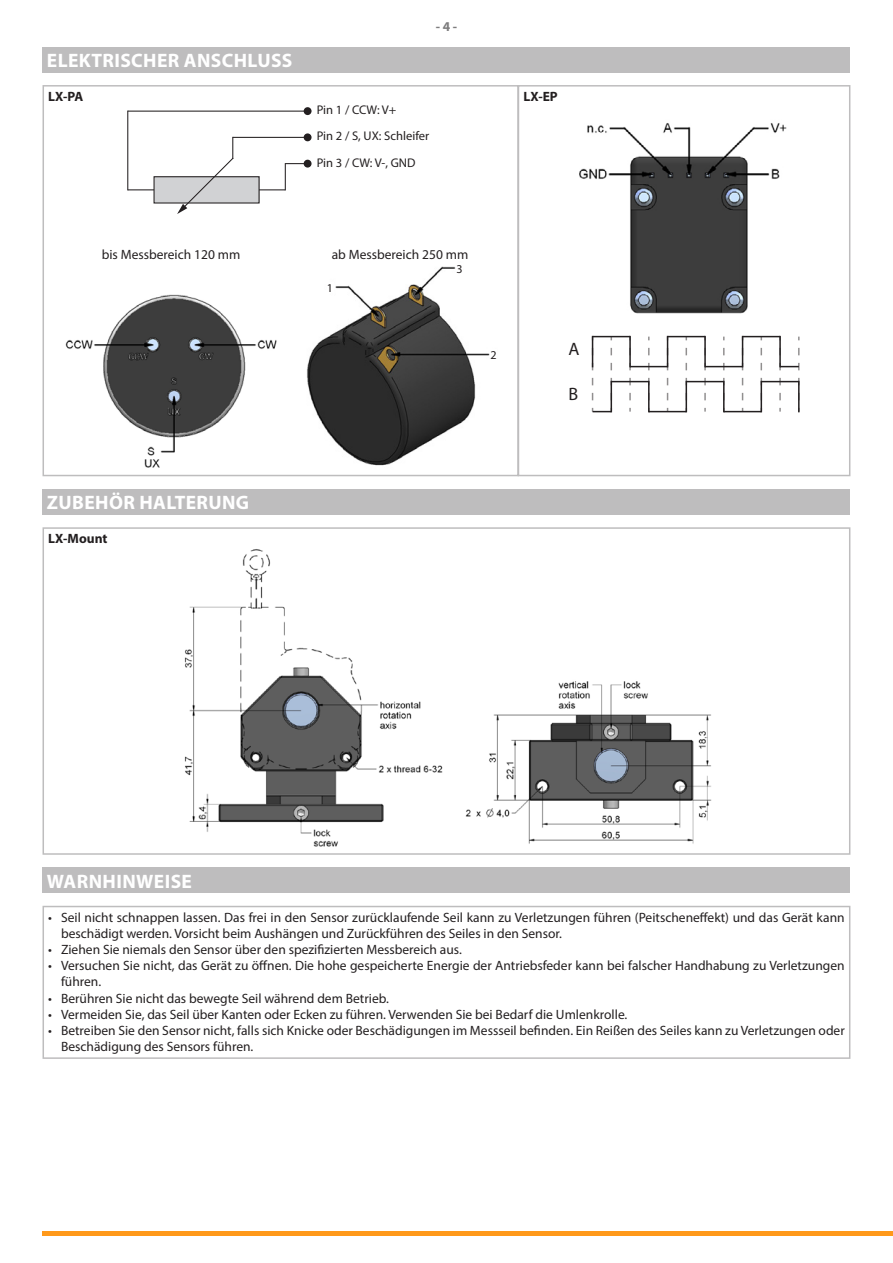
<style>
.page{position:relative;width:893px;height:1263px;background:#fff}
.page>*{position:absolute;margin:0;border:0;box-sizing:border-box;transform-origin:0 0}
.t1{font:700 19.5px "Myriad Pro";letter-spacing:.02em;color:#fff}
.t2{font:18px "Myriad Pro";color:#231f20}
.t3{font:13.5px/16.2px "Myriad Pro";color:#231f20}
.t4{font:700 13.5px "Myriad Pro";color:#231f20}
.t5{font:700 13.5px "Myriad Pro";color:#7d7c7d}
.t6{font:12.6px/26.2px "Myriad Pro";color:#231f20}
.t7{font:12px "Myriad Pro";color:#231f20}
</style>
<div class="page">
<div style="left:43px;top:47px;width:807px;height:25px;background:#bebdbe"></div>
<div style="left:154px;top:177px;width:105px;height:26px;background:#d1d2d4"></div>
<div style="left:154px;top:176px;width:106px;height:28px;border:1px solid #231f20"></div>
<svg style="left:128px;top:189px;width:26px;height:1px"></svg>
<svg style="left:259px;top:163px;width:46px;height:27px"></svg>
<div style="left:304px;top:160px;width:8px;height:8px;background:#231f20;border-radius:50%"></div>
<hr style="left:233px;top:137px;width:75px;height:1px;background:#231f20">
<div style="left:304px;top:133px;width:8px;height:8px;background:#231f20;border-radius:50%"></div>
<hr style="left:128px;top:111px;width:180px;height:1px;background:#231f20">
<div style="left:304px;top:107px;width:8px;height:8px;background:#231f20;border-radius:50%"></div>
<hr style="left:127px;top:111px;width:1px;height:79px;background:#231f20">
<svg style="left:177px;top:137px;width:57px;height:77px"></svg>
<img style="left:65px;top:294px;width:212px;height:174px">
<img style="left:307px;top:266px;width:183px;height:200px">
<div style="left:327px;top:282px;width:6px;height:10px;background:#fff"></div>
<div style="left:456px;top:264px;width:7px;height:10px;background:#fff"></div>
<div style="left:43px;top:85px;width:476px;height:391px;border:2px solid #bebdbe"></div>
<img style="left:580px;top:123px;width:207px;height:191px">
<hr style="left:593px;top:336px;width:37px;height:1px;background:#231f20">
<hr style="left:592px;top:337px;width:1px;height:30px;background:#231f20">
<hr style="left:629px;top:337px;width:2px;height:30px;background:#231f20">
<hr style="left:630px;top:366px;width:38px;height:1px;background:#231f20">
<hr style="left:667px;top:337px;width:1px;height:30px;background:#231f20">
<hr style="left:668px;top:336px;width:37px;height:1px;background:#231f20">
<hr style="left:704px;top:337px;width:2px;height:30px;background:#231f20">
<hr style="left:705px;top:366px;width:38px;height:1px;background:#231f20">
<hr style="left:742px;top:337px;width:1px;height:30px;background:#231f20">
<hr style="left:743px;top:336px;width:37px;height:1px;background:#231f20">
<hr style="left:779px;top:337px;width:2px;height:30px;background:#231f20">
<hr style="left:761px;top:381px;width:38px;height:1px;background:#231f20">
<hr style="left:724px;top:411px;width:37px;height:1px;background:#231f20">
<hr style="left:686px;top:381px;width:38px;height:1px;background:#231f20">
<hr style="left:649px;top:411px;width:37px;height:1px;background:#231f20">
<hr style="left:611px;top:381px;width:38px;height:1px;background:#231f20">
<svg style="left:629px;top:348px;width:2px;height:64px"></svg>
<svg style="left:592px;top:348px;width:20px;height:64px"></svg>
<svg style="left:648px;top:348px;width:2px;height:64px"></svg>
<svg style="left:667px;top:367px;width:1px;height:44px"></svg>
<svg style="left:704px;top:348px;width:2px;height:64px"></svg>
<svg style="left:686px;top:348px;width:1px;height:64px"></svg>
<svg style="left:723px;top:348px;width:2px;height:64px"></svg>
<svg style="left:742px;top:367px;width:1px;height:44px"></svg>
<svg style="left:761px;top:348px;width:1px;height:64px"></svg>
<svg style="left:779px;top:348px;width:21px;height:64px"></svg>
<div style="left:518px;top:85px;width:332px;height:391px;border:2px solid #bebdbe"></div>
<div style="left:43px;top:489px;width:807px;height:25px;background:#bebdbe"></div>
<img style="left:184px;top:549px;width:259px;height:298px">
<img style="left:465px;top:681px;width:247px;height:163px">
<div style="left:43px;top:527px;width:807px;height:328px;border:2px solid #bebdbe"></div>
<div style="left:43px;top:867px;width:807px;height:26px;background:#bebdbe"></div>
<div style="left:43px;top:906px;width:807px;height:153px;border:2px solid #bebdbe"></div>
<hr style="left:43px;top:1231px;width:850px;height:4px;background:#ff991a">
<p class="t1" style="left:47px;top:48px;width:247px">ELEKTRISCHER ANSCHLUSS</p>
<p class="t4" style="left:48px;top:88px;width:37px">LX-PA</p>
<p class="t5" style="left:436px;top:18px;width:23px">- 4 -</p>
<p class="t6" style="left:317px;top:97px;width:114px">Pin 1 / CCW: V+<br>Pin 2 / S, UX: Schleifer<br>Pin 3 / CW: V-, GND</p>
<p class="t4" style="left:523px;top:88px;width:36px">LX-EP</p>
<p class="t3" style="left:102px;top:246px;width:140px">bis Messbereich 120 mm</p>
<p class="t3" style="left:332px;top:246px;width:138px">ab Messbereich 250 mm</p>
<p class="t7" style="left:327px;top:280px;width:8px">1</p>
<p class="t7" style="left:456px;top:262px;width:8px">3</p>
<p class="t7" style="left:490px;top:347px;width:8px">2</p>
<p class="t2" style="left:569px;top:338px;width:13px">A</p>
<p class="t2" style="left:569px;top:383px;width:11px">B</p>
<p class="t1" style="left:47px;top:490px;width:204px">ZUBEHÖR HALTERUNG</p>
<p class="t4" style="left:48px;top:530px;width:61px">LX-Mount</p>
<p class="t1" style="left:47px;top:868px;width:147px">WARNHINWEISE</p>
<p class="t3" style="left:61px;top:909px;width:785px;text-indent:-13px">• Seil nicht schnappen lassen. Das frei in den Sensor zurücklaufende Seil kann zu Verletzungen führen (Peitscheneffekt) und das Gerät kann beschädigt werden. Vorsicht beim Aushängen und Zurückführen des Seiles in den Sensor.</p>
<p class="t3" style="left:48px;top:941px;width:415px">• Ziehen Sie niemals den Sensor über den spezifizierten Messbereich aus.</p>
<p class="t3" style="left:61px;top:957px;width:785px;text-indent:-13px">• Versuchen Sie nicht, das Gerät zu öffnen. Die hohe gespeicherte Energie der Antriebsfeder kann bei falscher Handhabung zu Verletzungen führen.</p>
<p class="t3" style="left:48px;top:990px;width:342px">• Berühren Sie nicht das bewegte Seil während dem Betrieb.</p>
<p class="t3" style="left:48px;top:1006px;width:581px">• Vermeiden Sie, das Seil über Kanten oder Ecken zu führen. Verwenden Sie bei Bedarf die Umlenkrolle.</p>
<p class="t3" style="left:61px;top:1022px;width:785px;text-indent:-13px">• Betreiben Sie den Sensor nicht, falls sich Knicke oder Beschädigungen im Messseil befinden. Ein Reißen des Seiles kann zu Verletzungen oder<br>Beschädigung des Sensors führen.</p>
</div>
